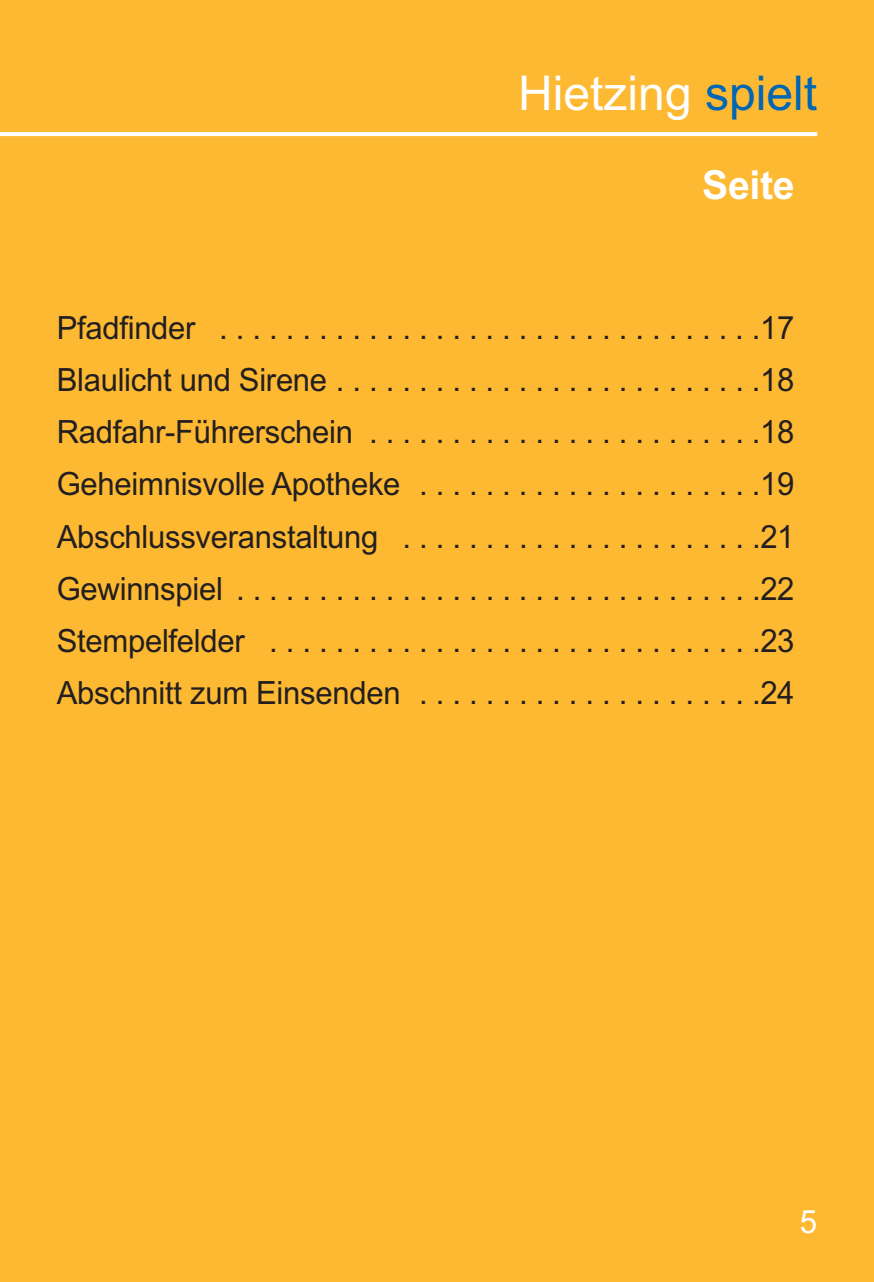
<style>
.page{position:relative;width:874px;height:1282px;background:#fff}
.page>*{position:absolute;margin:0;border:0;box-sizing:border-box;transform-origin:0 0}
.t1{font:48px "Arial";color:#fff}
.t2{font:700 40px "Arial";letter-spacing:-.01em;color:#fff}
.t3{font:32px/52px "Arial";letter-spacing:-.01em;color:#231f20;text-align:justify}
.t4{font:32px "Arial";color:#fff}
.s1{color:#0166b3}
</style>
<div class="page">
<div style="left:0;top:0;width:873px;height:1281px;background:#fdb931"></div>
<svg style="left:0;top:132px;width:816px;height:4px;background:#fefdfb"></svg>
<h1 class="t1" style="left:518px;top:65px;width:300px">Hietzing <span class="s1">spielt</span></h1>
<p class="t2" style="left:702px;top:162px;width:94px">Seite</p>
<p class="t3" style="left:57px;top:302px;width:739px">Pfadfinder . . . . . . . . . . . . . . . . . . . . . . . . . . . . . . . . .17<br>Blaulicht und Sirene . . . . . . . . . . . . . . . . . . . . . . . . . .18<br>Radfahr-Führerschein . . . . . . . . . . . . . . . . . . . . . . . .18<br>Geheimnisvolle Apotheke . . . . . . . . . . . . . . . . . . . . .19<br>Abschlussveranstaltung . . . . . . . . . . . . . . . . . . . . . .21<br>Gewinnspiel . . . . . . . . . . . . . . . . . . . . . . . . . . . . . . . .22<br>Stempelfelder . . . . . . . . . . . . . . . . . . . . . . . . . . . . . .23<br>Abschnitt zum Einsenden . . . . . . . . . . . . . . . . . . . . .24</p>
<p class="t4" style="left:799px;top:1202px;width:19px">5</p>
</div>
